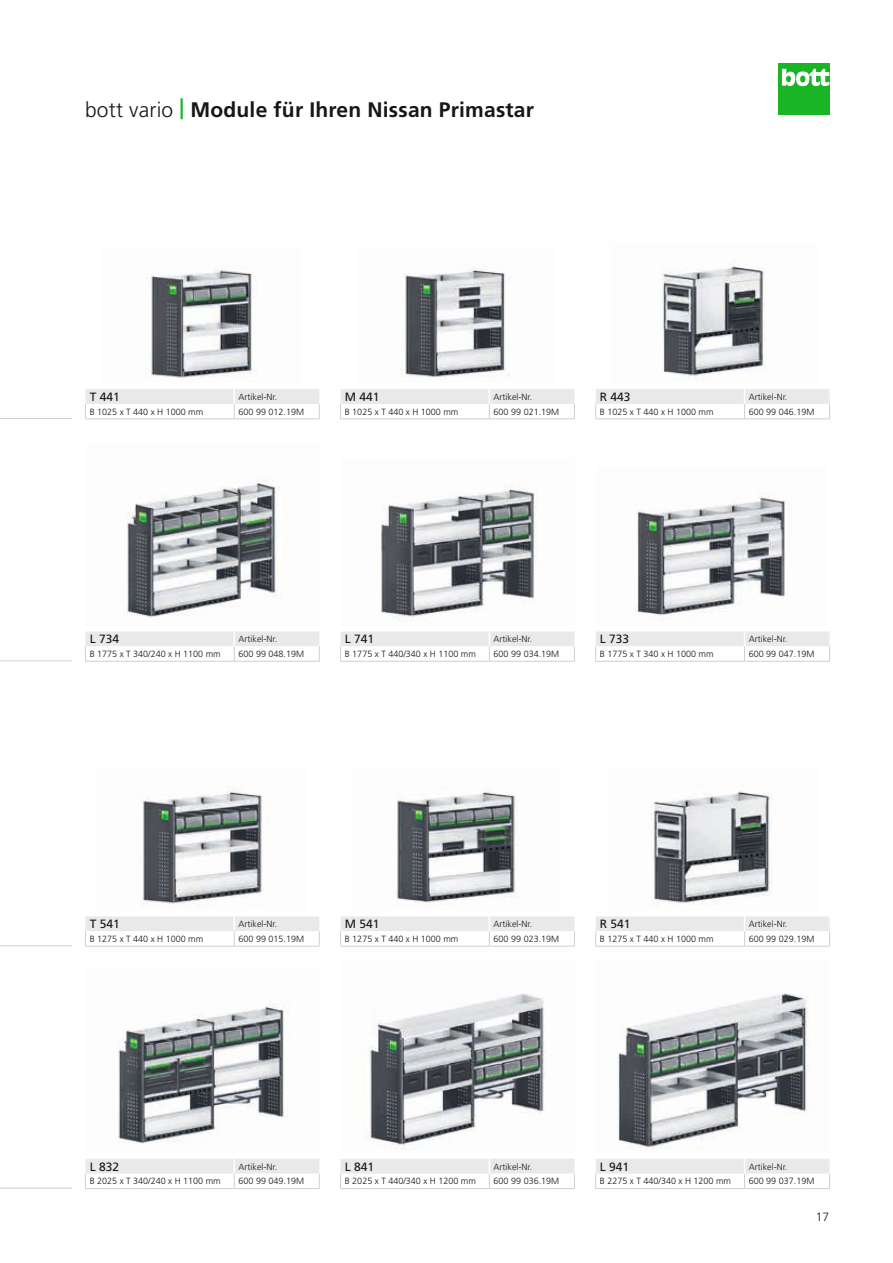
<style>
.page{position:relative;width:893px;height:1263px;background:#fff}
.page>*{position:absolute;margin:0;border:0;box-sizing:border-box;transform-origin:0 0}
.t1{font:700 21px "Frutiger LT Pro";letter-spacing:.01em;color:#151616}
.t2{font:12px "Frutiger LT Pro";color:#151616}
.t3{font:300 12px "Frutiger LT Pro";color:#151616}
.t4{font:300 9px "Frutiger LT Pro";color:#151616}
.s1{font-weight:300}
.s2{color:#19b525}
</style>
<div class="page">
<div style="left:778px;top:64px;width:51px;height:51px;background:#19b525"></div>
<svg style="left:782px;top:69px;width:47px;height:17px"></svg>
<img style="left:400px;top:267px;width:111px;height:111px">
<img style="left:662px;top:260px;width:104px;height:121px">
<img style="left:126px;top:478px;width:155px;height:140px">
<svg style="left:85px;top:631px;width:235px;height:30px"></svg>
<hr style="left:85px;top:661px;width:149px;height:1px;background:#cfd0d0">
<hr style="left:234px;top:661px;width:86px;height:1px;background:#cfd0d0">
<svg style="left:340px;top:389px;width:235px;height:29px"></svg>
<hr style="left:340px;top:418px;width:149px;height:1px;background:#cfd0d0">
<hr style="left:489px;top:418px;width:86px;height:1px;background:#cfd0d0">
<img style="left:381px;top:484px;width:156px;height:137px">
<svg style="left:340px;top:631px;width:235px;height:30px"></svg>
<hr style="left:340px;top:661px;width:149px;height:1px;background:#cfd0d0">
<hr style="left:489px;top:661px;width:86px;height:1px;background:#cfd0d0">
<svg style="left:595px;top:389px;width:235px;height:29px"></svg>
<hr style="left:595px;top:418px;width:149px;height:1px;background:#cfd0d0">
<hr style="left:744px;top:418px;width:86px;height:1px;background:#cfd0d0">
<img style="left:637px;top:492px;width:151px;height:126px">
<svg style="left:595px;top:631px;width:235px;height:30px"></svg>
<hr style="left:595px;top:661px;width:149px;height:1px;background:#cfd0d0">
<hr style="left:744px;top:661px;width:86px;height:1px;background:#cfd0d0">
<img style="left:145px;top:267px;width:113px;height:111px">
<svg style="left:85px;top:389px;width:235px;height:29px"></svg>
<hr style="left:85px;top:418px;width:149px;height:1px;background:#cfd0d0">
<hr style="left:234px;top:418px;width:86px;height:1px;background:#cfd0d0">
<img style="left:396px;top:791px;width:122px;height:116px">
<img style="left:651px;top:791px;width:121px;height:114px">
<img style="left:118px;top:1004px;width:173px;height:140px">
<img style="left:365px;top:993px;width:181px;height:157px">
<svg style="left:85px;top:1159px;width:235px;height:29px"></svg>
<hr style="left:85px;top:1188px;width:149px;height:1px;background:#cfd0d0">
<hr style="left:234px;top:1188px;width:86px;height:1px;background:#cfd0d0">
<svg style="left:340px;top:916px;width:235px;height:30px"></svg>
<hr style="left:340px;top:946px;width:149px;height:1px;background:#cfd0d0">
<hr style="left:489px;top:946px;width:86px;height:1px;background:#cfd0d0">
<svg style="left:340px;top:1159px;width:235px;height:29px"></svg>
<hr style="left:340px;top:1188px;width:149px;height:1px;background:#cfd0d0">
<hr style="left:489px;top:1188px;width:86px;height:1px;background:#cfd0d0">
<svg style="left:595px;top:916px;width:235px;height:30px"></svg>
<hr style="left:595px;top:946px;width:149px;height:1px;background:#cfd0d0">
<hr style="left:744px;top:946px;width:86px;height:1px;background:#cfd0d0">
<img style="left:618px;top:993px;width:191px;height:157px">
<svg style="left:595px;top:1159px;width:235px;height:29px"></svg>
<hr style="left:595px;top:1188px;width:149px;height:1px;background:#cfd0d0">
<hr style="left:744px;top:1188px;width:86px;height:1px;background:#cfd0d0">
<img style="left:140px;top:790px;width:122px;height:117px">
<svg style="left:85px;top:916px;width:235px;height:30px"></svg>
<hr style="left:85px;top:946px;width:149px;height:1px;background:#cfd0d0">
<hr style="left:234px;top:946px;width:86px;height:1px;background:#cfd0d0">
<svg style="left:0;top:945px;width:72px;height:1px"></svg>
<svg style="left:0;top:660px;width:72px;height:2px"></svg>
<svg style="left:0;top:418px;width:73px;height:1px"></svg>
<svg style="left:0;top:1187px;width:72px;height:2px"></svg>
<h1 class="t1" style="left:85px;top:97px;width:450px"><span class="s1">bott vario</span> <span class="s2">|</span> Module für Ihren Nissan Primastar</h1>
<h2 class="t2" style="left:90px;top:390px;width:32px">T 441</h2>
<p class="t4" style="left:238px;top:392px;width:40px">Artikel-Nr.</p>
<p class="t4" style="left:90px;top:406px;width:115px">B 1025 x T 440 x H 1000 mm</p>
<p class="t4" style="left:238px;top:406px;width:67px">600 99 012.19M</p>
<h2 class="t2" style="left:345px;top:390px;width:36px">M 441</h2>
<p class="t4" style="left:494px;top:392px;width:40px">Artikel-Nr.</p>
<p class="t4" style="left:345px;top:406px;width:115px">B 1025 x T 440 x H 1000 mm</p>
<p class="t4" style="left:494px;top:406px;width:67px">600 99 021.19M</p>
<h2 class="t2" style="left:600px;top:390px;width:32px">R 443</h2>
<p class="t4" style="left:749px;top:392px;width:40px">Artikel-Nr.</p>
<p class="t4" style="left:600px;top:406px;width:115px">B 1025 x T 440 x H 1000 mm</p>
<p class="t4" style="left:749px;top:406px;width:67px">600 99 046.19M</p>
<h2 class="t2" style="left:90px;top:632px;width:31px">L 734</h2>
<p class="t4" style="left:238px;top:634px;width:40px">Artikel-Nr.</p>
<p class="t4" style="left:90px;top:649px;width:133px">B 1775 x T 340/240 x H 1100 mm</p>
<p class="t4" style="left:238px;top:649px;width:67px">600 99 048.19M</p>
<h2 class="t2" style="left:345px;top:632px;width:31px">L 741</h2>
<p class="t4" style="left:494px;top:634px;width:40px">Artikel-Nr.</p>
<p class="t4" style="left:345px;top:649px;width:133px">B 1775 x T 440/340 x H 1100 mm</p>
<p class="t4" style="left:494px;top:649px;width:67px">600 99 034.19M</p>
<h2 class="t2" style="left:600px;top:632px;width:31px">L 733</h2>
<p class="t4" style="left:749px;top:634px;width:40px">Artikel-Nr.</p>
<p class="t4" style="left:600px;top:649px;width:115px">B 1775 x T 340 x H 1000 mm</p>
<p class="t4" style="left:749px;top:649px;width:67px">600 99 047.19M</p>
<h2 class="t2" style="left:90px;top:917px;width:32px">T 541</h2>
<p class="t4" style="left:238px;top:919px;width:40px">Artikel-Nr.</p>
<p class="t4" style="left:90px;top:933px;width:115px">B 1275 x T 440 x H 1000 mm</p>
<p class="t4" style="left:238px;top:933px;width:67px">600 99 015.19M</p>
<h2 class="t2" style="left:345px;top:917px;width:36px">M 541</h2>
<p class="t4" style="left:494px;top:919px;width:40px">Artikel-Nr.</p>
<p class="t4" style="left:345px;top:933px;width:115px">B 1275 x T 440 x H 1000 mm</p>
<p class="t4" style="left:494px;top:933px;width:67px">600 99 023.19M</p>
<h2 class="t2" style="left:600px;top:917px;width:32px">R 541</h2>
<p class="t4" style="left:749px;top:919px;width:40px">Artikel-Nr.</p>
<p class="t4" style="left:600px;top:933px;width:115px">B 1275 x T 440 x H 1000 mm</p>
<p class="t4" style="left:749px;top:933px;width:67px">600 99 029.19M</p>
<h2 class="t2" style="left:90px;top:1159px;width:31px">L 832</h2>
<p class="t4" style="left:238px;top:1161px;width:40px">Artikel-Nr.</p>
<p class="t4" style="left:90px;top:1176px;width:133px">B 2025 x T 340/240 x H 1100 mm</p>
<p class="t4" style="left:238px;top:1176px;width:67px">600 99 049.19M</p>
<h2 class="t2" style="left:345px;top:1159px;width:31px">L 841</h2>
<p class="t4" style="left:494px;top:1161px;width:40px">Artikel-Nr.</p>
<p class="t4" style="left:345px;top:1176px;width:133px">B 2025 x T 440/340 x H 1200 mm</p>
<p class="t4" style="left:494px;top:1176px;width:67px">600 99 036.19M</p>
<h2 class="t2" style="left:600px;top:1159px;width:31px">L 941</h2>
<p class="t4" style="left:749px;top:1161px;width:40px">Artikel-Nr.</p>
<p class="t4" style="left:600px;top:1176px;width:133px">B 2275 x T 440/340 x H 1200 mm</p>
<p class="t4" style="left:749px;top:1176px;width:67px">600 99 037.19M</p>
<h2 class="t3" style="left:816px;top:1210px;width:15px">17</h2>
</div>
